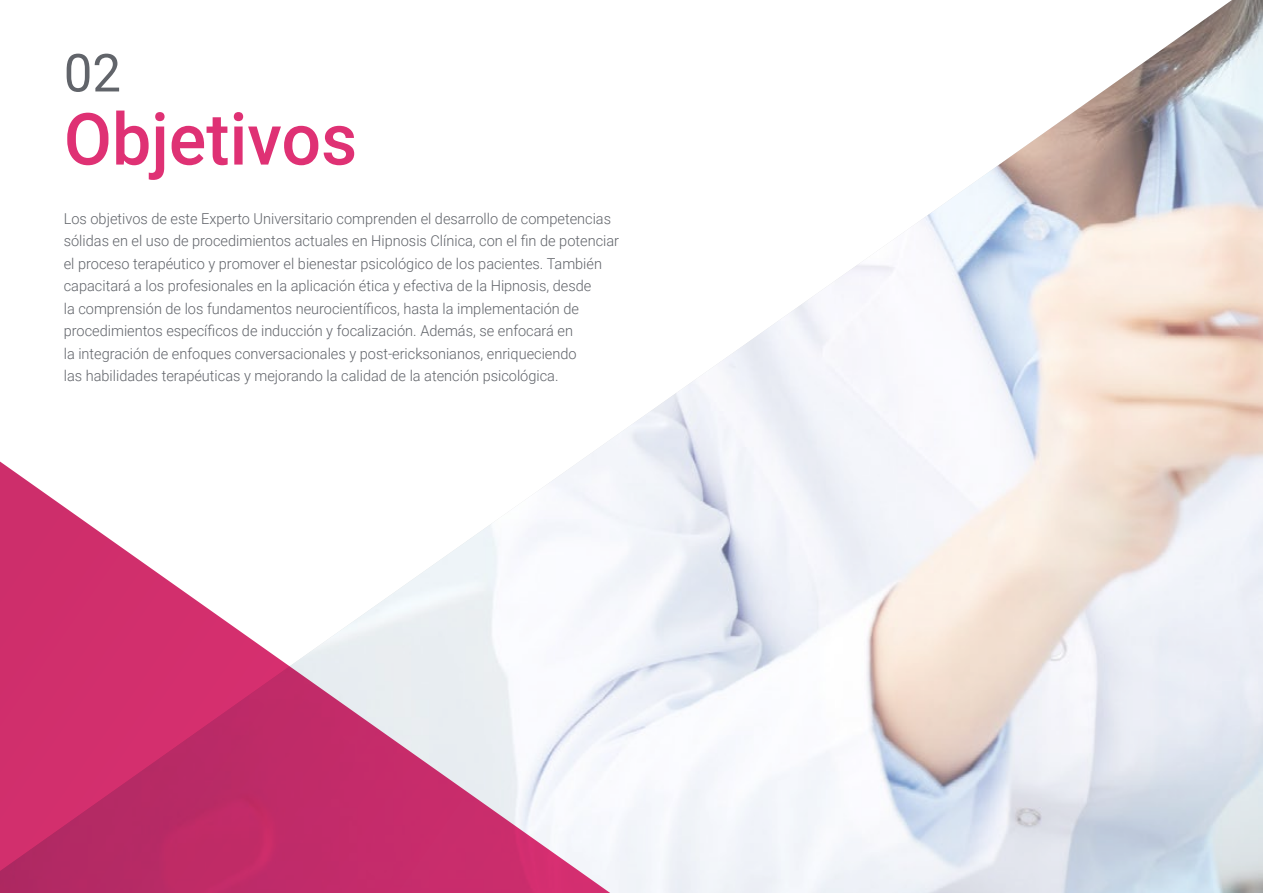
<style>
.page{position:relative;width:1263px;height:893px;background:#fff}
.page>*{position:absolute;margin:0;border:0;box-sizing:border-box;transform-origin:0 0}
.t1{font:500 72px "Roboto";color:#df3174}
.t2{font:52.5px "Roboto";color:#61646a}
.t3{font:300 15px/22.5px "Roboto";color:#61646a}
</style>
<div class="page">
<img style="left:602px;top:0;width:661px;height:893px">
<svg style="left:0;top:446px;width:640px;height:447px"></svg>
<h2 class="t2" style="left:64px;top:36px;width:59px">02</h2>
<h1 class="t1" style="left:64px;top:89px;width:295px">Objetivos</h1>
<p class="t3" style="left:64px;top:207px;width:557px">Los objetivos de este Experto Universitario comprenden el desarrollo de competencias sólidas en el uso de procedimientos actuales en Hipnosis Clínica, con el fin de potenciar el proceso terapéutico y promover el bienestar psicológico de los pacientes. También capacitará a los profesionales en la aplicación ética y efectiva de la Hipnosis, desde<br>la comprensión de los fundamentos neurocientíficos, hasta la implementación de procedimientos específicos de inducción y focalización. Además, se enfocará en<br>la integración de enfoques conversacionales y post-ericksonianos, enriqueciendo<br>las habilidades terapéuticas y mejorando la calidad de la atención psicológica.</p>
</div>
